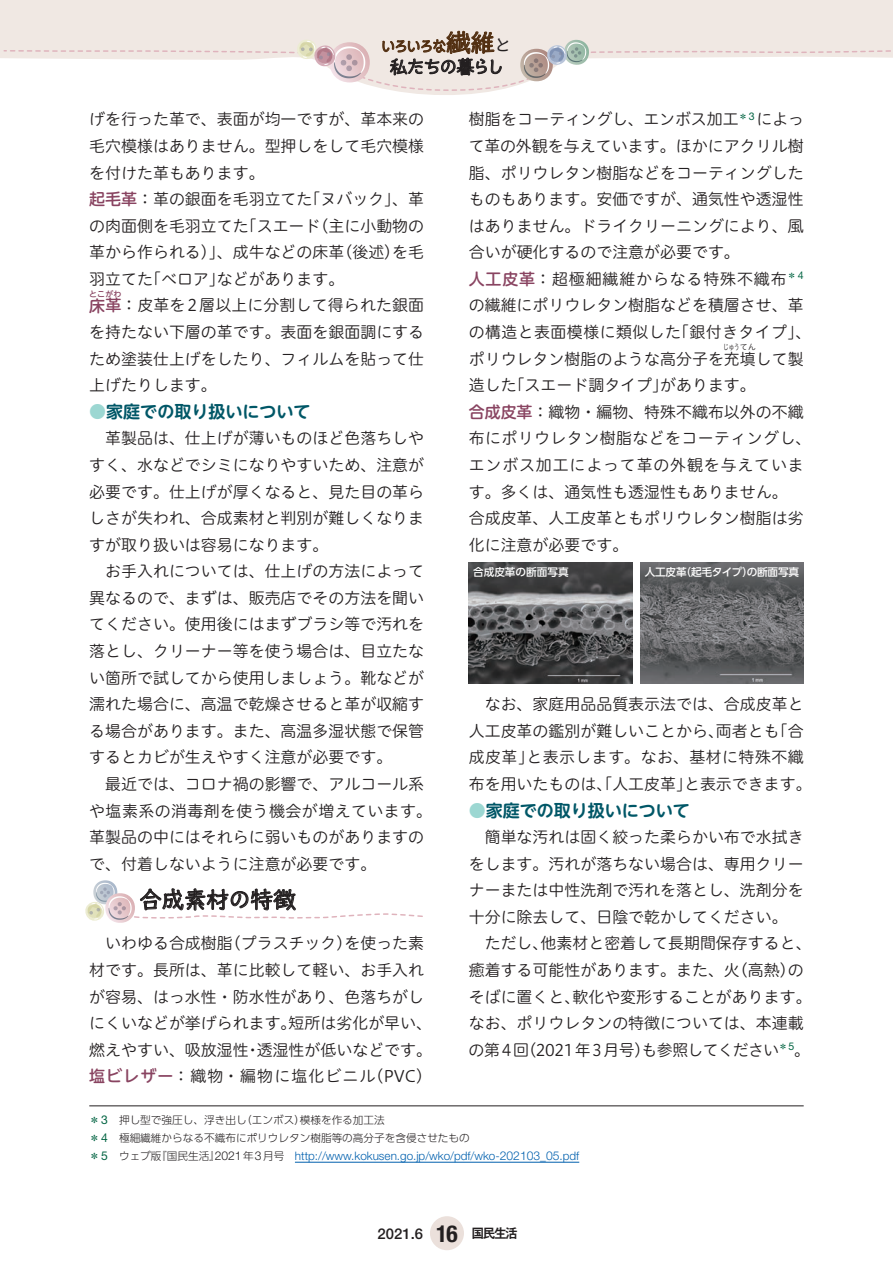
<style>
.page{position:relative;width:893px;height:1263px;background:#fff}
.page>*{position:absolute;margin:0;border:0;box-sizing:border-box;transform-origin:0 0}
.t1{font:23.4px "Talking Std";letter-spacing:-.04em;color:#231f20}
.t2{font:18.9px "Talking Std";letter-spacing:-.135em;color:#231f20}
.t3{font:700 16.95px "UD Shin M Go Pro De";color:#005767}
.t4{font:16.35px "Talking Std";letter-spacing:-.215em;color:#512e10}
.t5{font:15.9px/26.5px "Hiragino UD Sans R Std N W3";color:#231f20}
.t6{font:500 14.85px "Helvetica Neue LT Std";color:#231f20}
.t7{font:300 11.7px "Helvetica Neue LT Std";color:#0160ae}
.t8{font:300 10.65px/18px "UD Shin Go Pro";color:#231f20}
.t9{font:500 10.65px "UD Shin Go Pro";letter-spacing:-.015em;color:#fff}
.t10{font:7.95px "Hiragino UD Sans R Std N W3";color:#231f20;scale:.7 1}
.t11{font:500 7.95px "UD Shin M Go Pro";color:#894461}
.s1{font-size:25.05px}
.s2{font-size:18.9px;color:#231f20}
.s3{font-family:"UD Shin M Go Pro";font-weight:500;color:#894461}
.s4{color:#9cd7d2}
.s5{font-weight:400;color:#026442}
.s6{font-family:"Helvetica Neue LT Std";font-weight:400;font-size:12.15px;color:#026442}
.s7{font-family:"UD Shin Go Pro";font-weight:400;font-size:10.65px;color:#026442}
.s8{font-weight:400;font-size:12.15px;color:#026442}
.s9{font-family:"UD Shin Go Pro";font-size:10.65px;color:#231f20}
.s10{font-size:12.15px;color:#231f20}
.s11{font-size:12.15px}
.s12{font-weight:700;font-stretch:condensed;font-size:23.4px}
.s13{font-family:"Gothic MB101 Pro De";font-weight:700;font-size:12.75px}
</style>
<div class="page">
<div style="left:430px;top:1216px;width:34px;height:34px;background:#ebe0db;border-radius:50%"></div>
<svg style="left:0;top:0;width:893px;height:95px;background:#f1eae5"></svg>
<svg style="left:3px;top:18px;width:890px;height:75px"></svg>
<svg style="left:85px;top:880px;width:338px;height:43px"></svg>
<img style="left:640px;top:562px;width:164px;height:122px">
<img style="left:469px;top:562px;width:163px;height:122px">
<hr style="left:295px;top:1162px;width:284px;height:1px;background:#0160ae">
<hr style="left:89px;top:1105px;width:715px;height:1px;background:#231f20">
<p class="t4" style="left:380px;top:34px;width:134px">いろいろな<span class="s1">繊維</span><span class="s2">と</span></p>
<p class="t2" style="left:389px;top:52px;width:117px">私たちの暮らし</p>
<p class="t5" style="left:89px;top:105px;width:336px">げを行った革で、表面が均一ですが、革本来の毛穴模様はありません。型押しをして毛穴模様を付けた革もあります。<br><span class="s3">起毛革</span>：革の銀面を毛羽立てた「ヌバック」、革の肉面側を毛羽立てた「スエード（主に小動物の革から作られる）」、成牛などの床革（後述）を毛羽立てた「ベロア」などがあります。<br><span class="s3">床革</span>：皮革を2層以上に分割して得られた銀面</p>
<p class="t5" style="left:469px;top:105px;width:344px">樹脂をコーティングし、エンボス加工<sup>＊</sup><sup>3</sup> によって革の外観を与えています。ほかにアクリル樹脂、ポリウレタン樹脂などをコーティングしたものもあります。安価ですが、通気性や透湿性はありません。ドライクリーニングにより、風合いが硬化するので注意が必要です。<br><span class="s3">人工皮革</span>：超極細繊維からなる特殊不織布<sup>＊</sup><sup>4</sup>の繊維にポリウレタン樹脂などを積層させ、革の構造と表面模様に類似した「銀付きタイプ」、ポリウレタン樹脂のような高分子を充填して製</p>
<p class="t11" style="left:89px;top:287px;width:34px">とこがわ</p>
<p class="t5" style="left:89px;top:318px;width:336px;text-align:justify">を持たない下層の革です。表面を銀面調にするため塗装仕上げをしたり、フィルムを貼って仕上げたりします。</p>
<p class="t3" style="left:89px;top:398px;width:223px"><span class="s4">●</span>家庭での取り扱いについて</p>
<p class="t5" style="left:89px;top:424px;width:336px;text-align:justify;text-indent:16px">革製品は、仕上げが薄いものほど色落ちしやすく、水などでシミになりやすいため、注意が必要です。仕上げが厚くなると、見た目の革らしさが失われ、合成素材と判別が難しくなりますが取り扱いは容易になります。</p>
<p class="t5" style="left:89px;top:557px;width:336px;text-align:justify;text-indent:16px">お手入れについては、仕上げの方法によって異なるので、まずは、販売店でその方法を聞いてください。使用後にはまずブラシ等で汚れを落とし、クリーナー等を使う場合は、目立たない箇所で試してから使用しましょう。靴などが濡れた場合に、高温で乾燥させると革が収縮する場合があります。また、高温多湿状態で保管するとカビが生えやすく注意が必要です。</p>
<p class="t5" style="left:89px;top:770px;width:344px;text-indent:16px">最近では、コロナ禍の影響で、アルコール系や塩素系の消毒剤を使う機会が増えています。革製品の中にはそれらに弱いものがありますので、付着しないように注意が必要です。</p>
<p class="t10" style="left:723px;top:341px;width:48px">じゅうてん</p>
<p class="t5" style="left:469px;top:371px;width:344px">造した「スエード調タイプ」があります。<br><span class="s3">合成皮革</span>：織物・編物、特殊不織布以外の不織布にポリウレタン樹脂などをコーティングし、エンボス加工によって革の外観を与えています。多くは、通気性も透湿性もありません。<br>合成皮革、人工皮革ともポリウレタン樹脂は劣化に注意が必要です。</p>
<p class="t9" style="left:473px;top:563px;width:97px">合成皮革の断面写真</p>
<p class="t9" style="left:645px;top:563px;width:156px">人工皮革（起毛タイプ）の断面写真</p>
<p class="t5" style="left:469px;top:690px;width:344px;text-align:center">なお、家庭用品品質表示法では、合成皮革と<br>人工皮革の鑑別が難しいことから、両者とも「合成皮革」と表示します。なお、基材に特殊不織布を用いたものは、「人工皮革」と表示できます。</p>
<p class="t3" style="left:469px;top:797px;width:223px"><span class="s4">●</span>家庭での取り扱いについて</p>
<p class="t5" style="left:469px;top:823px;width:336px;text-align:justify;text-indent:16px">簡単な汚れは固く絞った柔らかい布で水拭きをします。汚れが落ちない場合は、専用クリーナーまたは中性洗剤で汚れを落とし、洗剤分を十分に除去して、日陰で乾かしてください。</p>
<p class="t5" style="left:469px;top:929px;width:345px;text-indent:16px">ただし、他素材と密着して長期間保存すると、癒着する可能性があります。また、火（高熱）のそばに置くと、軟化や変形することがあります。なお、ポリウレタンの特徴については、本連載の第4回（2021年3月号）も参照してください<sup>＊</sup><sup>5</sup>。</p>
<h1 class="t1" style="left:139px;top:882px;width:159px">合成素材の特徴</h1>
<p class="t5" style="left:89px;top:929px;width:344px;text-align:center">いわゆる合成樹脂（プラスチック）を使った素<br>材です。長所は、革に比較して軽い、お手入れが容易、はっ水性・防水性があり、色落ちがしにくいなどが挙げられます。短所は劣化が早い、燃えやすい、吸放湿性・透湿性が低いなどです。<span class="s3">塩ビレザー</span>：織物・編物に塩化ビニル（PVC）</p>
<p class="t8" style="left:89px;top:1110px;width:382px"><span class="s5">＊</span><span class="s6">3</span> 押し型で強圧し、浮き出し（エンボス）模様を作る加工法<br><span class="s5">＊</span><span class="s6">4</span> 極細繊維からなる不織布にポリウレタン樹脂等の高分子を含侵させたもの</p>
<p class="t7" style="left:89px;top:1148px;width:491px"><span class="s7">＊</span><span class="s8">5</span> <span class="s9">ウェブ版『国民生活』</span><span class="s10">2021</span><span class="s9">年</span><span class="s10">3</span><span class="s9">月号　</span>http://www.kokusen.go.jp/wko/pdf/wko-<span class="s11">202103</span>_<span class="s11">05</span>.pdf</p>
<p class="t6" style="left:378px;top:1224px;width:142px">2021.6 <span class="s12">16</span> <span class="s13">国民生活</span></p>
</div>
